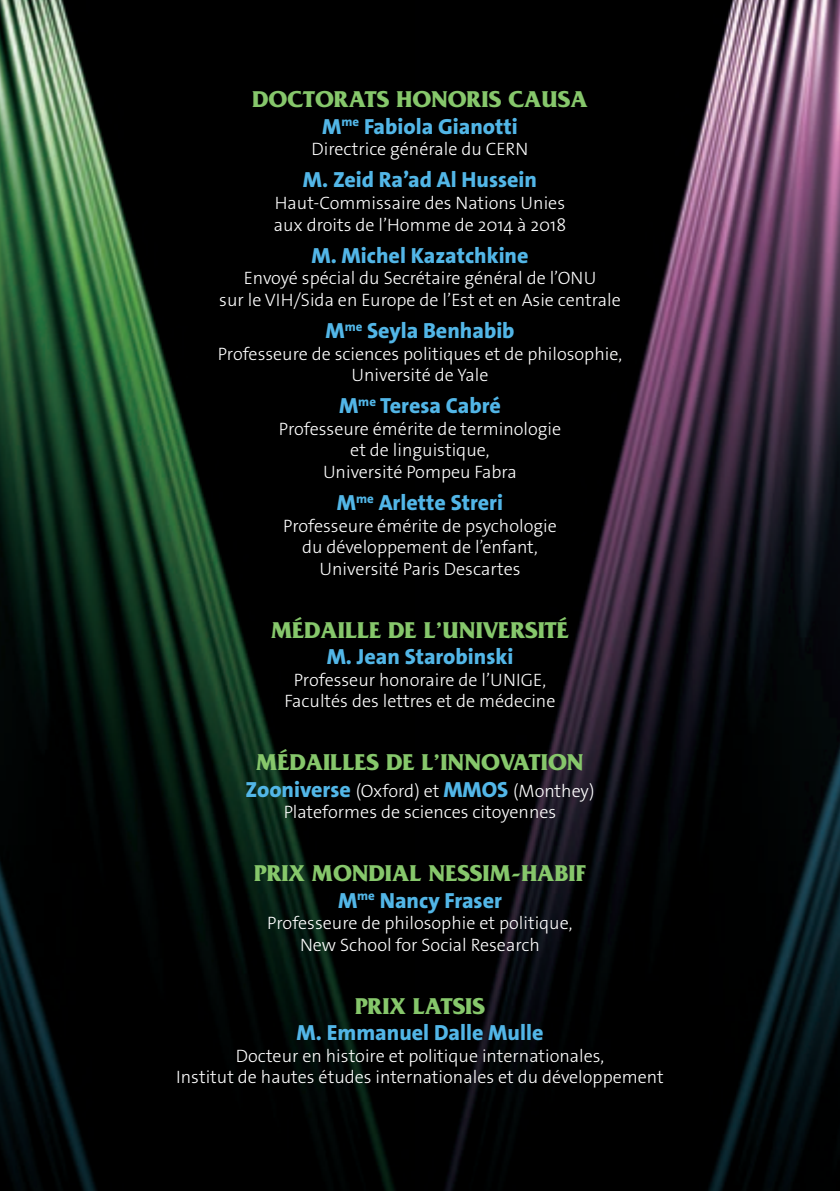
<style>
.page{position:relative;width:840px;height:1191px;background:#fff}
.page>*{position:absolute;margin:0;border:0;box-sizing:border-box;transform-origin:0 0}
.t1{font:700 24px "Friz Quadrata";color:#86c76b}
.t2{font:800 22px "The Sans Os F";color:#52b6e7}
.t3{font:300 18px/21.6px "The Sans Os F";color:#fff;text-align:center}
.s1{font-weight:800;font-size:22px;color:#52b6e7}
</style>
<div class="page">
<img style="left:420px;top:0;width:419px;height:1191px">
<svg style="left:0;top:0;width:420px;height:1191px;background:#0a150e"></svg>
<h1 class="t1" style="left:252px;top:86px;width:337px">DOCTORATS HONORIS CAUSA</h1>
<p class="t2" style="left:322px;top:112px;width:197px">M<sup>me</sup> Fabiola Gianotti</p>
<p class="t3" style="left:311px;top:138px;width:218px">Directrice générale du CERN</p>
<p class="t2" style="left:303px;top:166px;width:235px">M. Zeid Ra’ad Al Hussein</p>
<p class="t3" style="left:274px;top:192px;width:294px;text-align:left">Haut-Commissaire des Nations Unies aux droits de l’Homme de 2014 à 2018</p>
<p class="t2" style="left:311px;top:241px;width:218px">M. Michel Kazatchkine</p>
<p class="t3" style="left:219px;top:267px;width:403px">Envoyé spécial du Secrétaire général de l’ONU<br>sur le VIH/Sida en Europe de l’Est et en Asie centrale</p>
<p class="t2" style="left:325px;top:316px;width:191px">M<sup>me</sup> Seyla Benhabib</p>
<p class="t3" style="left:217px;top:343px;width:406px">Professeure de sciences politiques et de philosophie,<br>Université de Yale</p>
<p class="t2" style="left:339px;top:392px;width:163px">M<sup>me</sup> Teresa Cabré</p>
<p class="t3" style="left:279px;top:418px;width:284px">Professeure émérite de terminologie et de linguistique,<br>Université Pompeu Fabra</p>
<p class="t2" style="left:337px;top:488px;width:167px">M<sup>me</sup> Arlette Streri</p>
<p class="t3" style="left:283px;top:515px;width:275px">Professeure émérite de psychologie du développement de l’enfant,<br>Université Paris Descartes</p>
<h1 class="t1" style="left:271px;top:616px;width:299px">MÉDAILLE DE L’UNIVERSITÉ</h1>
<p class="t2" style="left:326px;top:642px;width:188px">M. Jean Starobinski</p>
<p class="t3" style="left:284px;top:669px;width:272px">Professeur honoraire de l’UNIGE,<br>Facultés des lettres et de médecine</p>
<h1 class="t1" style="left:256px;top:749px;width:328px">MÉDAILLES DE L’INNOVATION</h1>
<p class="t3" style="left:245px;top:780px;width:350px"><span class="s1">Zooniverse</span> (Oxford) et <span class="s1">MMOS</span> (Monthey)<br>Plateformes de sciences citoyennes</p>
<h1 class="t1" style="left:254px;top:860px;width:333px">PRIX MONDIAL NESSIM-HABIF</h1>
<p class="t2" style="left:338px;top:886px;width:165px">M<sup>me</sup> Nancy Fraser</p>
<p class="t3" style="left:267px;top:912px;width:307px">Professeure de philosophie et politique,<br>New School for Social Research</p>
<h1 class="t1" style="left:355px;top:992px;width:131px">PRIX LATSIS</h1>
<p class="t2" style="left:296px;top:1018px;width:248px">M. Emmanuel Dalle Mulle</p>
<p class="t3" style="left:176px;top:1044px;width:488px">Docteur en histoire et politique internationales,<br>Institut de hautes études internationales et du développement</p>
</div>
